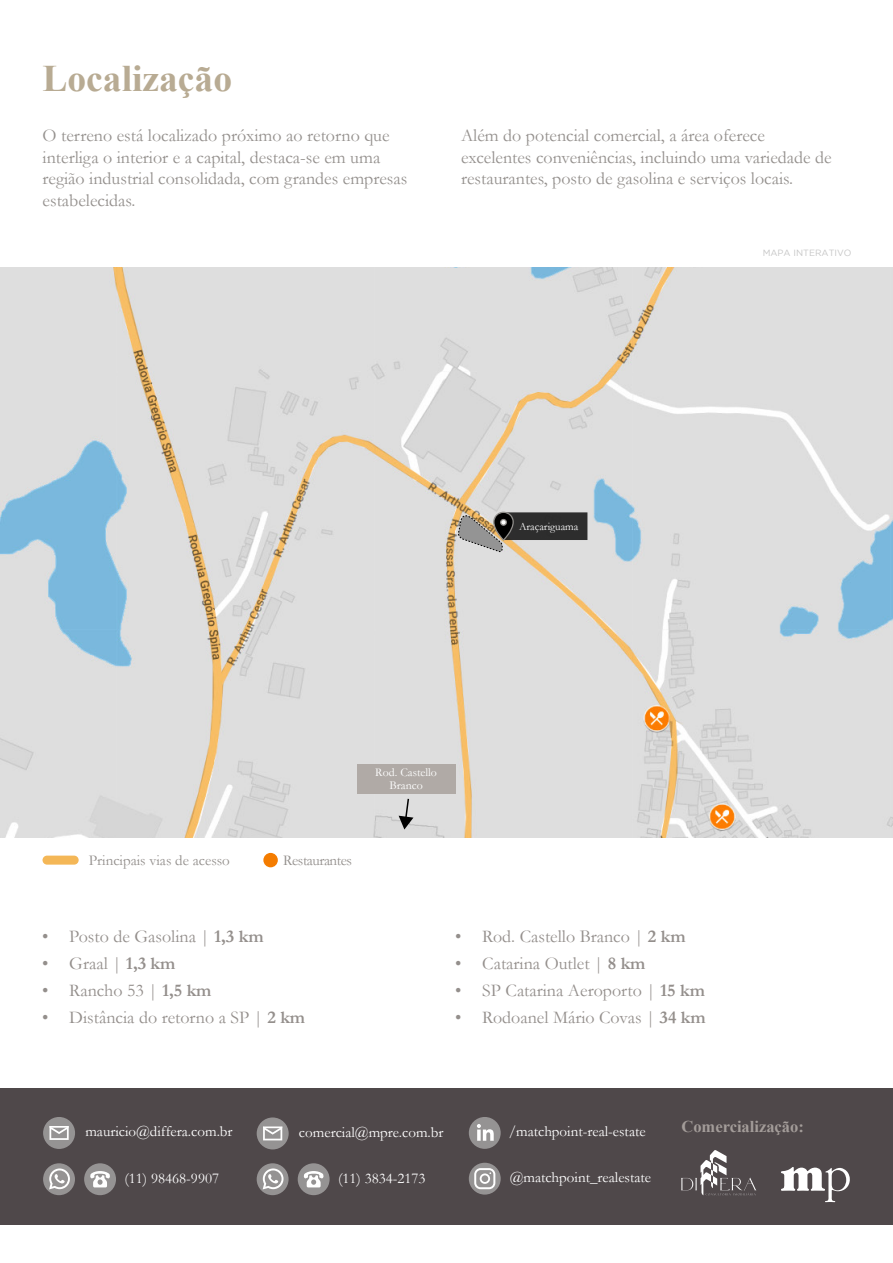
<style>
.page{position:relative;width:893px;height:1263px;background:#fff}
.page>*{position:absolute;margin:0;border:0;box-sizing:border-box;transform-origin:0 0}
.t1{font:700 37.5px "Times New Roman";color:#b8ab93}
.t2{font:18px/21.6px "Garamond";color:#94908d}
.t3{font:18px "Garamond";color:#948f8c}
.t4{font:700 16.5px "Times New Roman";color:#a39c99}
.t5{font:15px "Garamond";color:#fff}
.t6{font:15px "Garamond";color:#938f8c}
.t7{font:15px "Garamond";letter-spacing:-.03em;color:#938f8c}
.t8{font:11.85px/13.4px "Garamond";color:#fff;text-align:center}
.t9{font:11.1px "Garamond";color:#fff}
.t10{font:9px "Gotham";color:#c5c5c5}
.s1{font-weight:700}
</style>
<div class="page">
<img style="left:0;top:268px;width:893px;height:570px">
<div style="left:0;top:1088px;width:893px;height:137px;background:#4f484a"></div>
<svg style="left:781px;top:1167px;width:69px;height:35px"></svg>
<svg style="left:469px;top:1117px;width:32px;height:32px"></svg>
<svg style="left:477px;top:1124px;width:17px;height:17px"></svg>
<svg style="left:469px;top:1163px;width:32px;height:31px"></svg>
<svg style="left:474px;top:1168px;width:21px;height:21px"></svg>
<svg style="left:257px;top:1117px;width:32px;height:32px"></svg>
<svg style="left:263px;top:1126px;width:19px;height:14px"></svg>
<div style="left:43px;top:1117px;width:32px;height:32px;background:#959393;border-radius:50%"></div>
<svg style="left:49px;top:1128px;width:20px;height:12px"></svg>
<hr style="left:49px;top:1126px;width:20px;height:2px;background:#fff">
<svg style="left:257px;top:1163px;width:32px;height:32px"></svg>
<svg style="left:263px;top:1168px;width:21px;height:21px"></svg>
<svg style="left:298px;top:1163px;width:32px;height:32px"></svg>
<svg style="left:304px;top:1171px;width:20px;height:16px"></svg>
<svg style="left:43px;top:1163px;width:32px;height:32px"></svg>
<svg style="left:49px;top:1168px;width:21px;height:21px"></svg>
<svg style="left:84px;top:1163px;width:32px;height:32px"></svg>
<svg style="left:90px;top:1171px;width:20px;height:16px"></svg>
<div style="left:43px;top:856px;width:36px;height:9px;background:#f4b757;border-radius:4px"></div>
<div style="left:263px;top:853px;width:15px;height:14px;background:#f47c00;border-radius:50%"></div>
<svg style="left:681px;top:1150px;width:76px;height:45px"></svg>
<div style="left:357px;top:764px;width:99px;height:30px;background:#b0aaa6"></div>
<svg style="left:458px;top:512px;width:129px;height:40px;background:#797670"></svg>
<svg style="left:399px;top:797px;width:14px;height:32px"></svg>
<h1 class="t1" style="left:43px;top:52px;width:191px">Localização</h1>
<p class="t2" style="left:43px;top:124px;width:366px">O terreno está localizado próximo ao retorno que interliga o interior e a capital, destaca-se em uma região industrial consolidada, com grandes empresas estabelecidas.</p>
<p class="t2" style="left:461px;top:124px;width:372px">Além do potencial comercial, a área oferece excelentes conveniências, incluindo uma variedade de restaurantes, posto de gasolina e serviços locais.</p>
<p class="t10" style="left:763px;top:247px;width:90px">MAPA INTERATIVO</p>
<p class="t9" style="left:519px;top:519px;width:61px">Araçariguama</p>
<p class="t8" style="left:375px;top:765px;width:63px">Rod. Castello<br>Branco</p>
<p class="t6" style="left:89px;top:850px;width:143px">Principais vias de acesso</p>
<p class="t7" style="left:283px;top:850px;width:70px">Restaurantes</p>
<p class="t3" style="left:42px;top:924px;width:223px">• Posto de Gasolina | <span class="s1">1,3 km</span></p>
<p class="t3" style="left:42px;top:951px;width:135px">• Graal | <span class="s1">1,3 km</span></p>
<p class="t3" style="left:42px;top:978px;width:171px">• Rancho 53 | <span class="s1">1,5 km</span></p>
<p class="t3" style="left:42px;top:1005px;width:264px">• Distância do retorno a SP | <span class="s1">2 km</span></p>
<p class="t3" style="left:455px;top:924px;width:232px">• Rod. Castello Branco | <span class="s1">2 km</span></p>
<p class="t3" style="left:455px;top:951px;width:192px">• Catarina Outlet | <span class="s1">8 km</span></p>
<p class="t3" style="left:455px;top:978px;width:251px">• SP Catarina Aeroporto | <span class="s1">15 km</span></p>
<p class="t3" style="left:455px;top:1005px;width:252px">• Rodoanel Mário Covas | <span class="s1">34 km</span></p>
<p class="t5" style="left:85px;top:1122px;width:149px">mauricio@differa.com.br</p>
<p class="t5" style="left:299px;top:1122px;width:146px">comercial@mpre.com.br</p>
<p class="t5" style="left:125px;top:1168px;width:96px">(11) 98468-9907</p>
<p class="t5" style="left:338px;top:1168px;width:89px">(11) 3834-2173</p>
<p class="t5" style="left:509px;top:1121px;width:138px">/matchpoint-real-estate</p>
<p class="t5" style="left:510px;top:1167px;width:143px">@matchpoint_realestate</p>
<p class="t4" style="left:681px;top:1115px;width:124px">Comercialização:</p>
</div>
